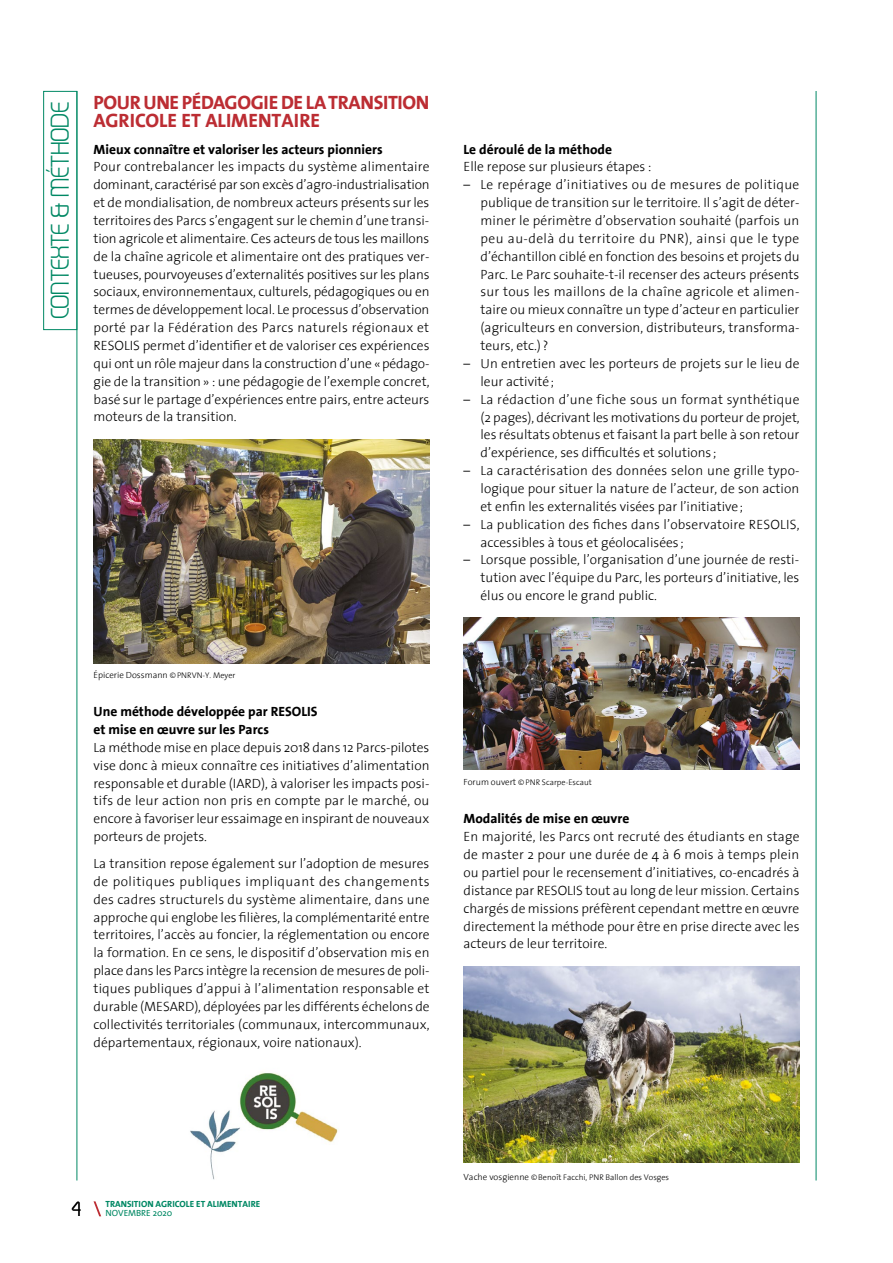
<style>
.page{position:relative;width:893px;height:1263px;background:#fff}
.page>*{position:absolute;margin:0;border:0;box-sizing:border-box;transform-origin:0 0}
.t1{font:300 22.5px "Prosper";color:#008864}
.t2{font:700 19.5px/17.9px "The Sans Correspondence";letter-spacing:-.02em;color:#bc2d33}
.t3{font:300 18px "Prosper";color:#000}
.t4{font:300 13.5px/17.9px "The Sans 3";color:#000;text-align:justify}
.t5{font:700 13.5px/17.9px "The Sans Correspondence";color:#000}
.t6{font:700 9px "The Sans Correspondence";color:#008864}
.t7{font:300 9px "The Sans 3";color:#000}
.t8{font:9px "The Sans 5";color:#008864}
.t9{font:300 8.25px "The Sans 3";color:#000}
.s1{font-size:8.25px}
.s2{font-size:9px}
</style>
<div class="page">
<hr style="left:77px;top:91px;width:1px;height:1089px;background:#008864">
<hr style="left:816px;top:91px;width:1px;height:1089px;background:#008864">
<div style="left:43px;top:91px;width:34px;height:239px;border:1px solid #008864"></div>
<img style="left:94px;top:439px;width:335px;height:224px">
<img style="left:463px;top:618px;width:336px;height:152px">
<img style="left:463px;top:966px;width:336px;height:196px">
<img style="left:190px;top:1073px;width:148px;height:107px">
<svg style="left:94px;top:1201px;width:7px;height:15px"></svg>
<h1 class="t1" style="left:46px;top:318px;width:218px;rotate:-90deg">CONTEXTE &amp; MÉTHODE</h1>
<h2 class="t2" style="left:94px;top:94px;width:337px">POUR UNE PÉDAGOGIE DE LA TRANSITION<br>AGRICOLE ET ALIMENTAIRE</h2>
<p class="t5" style="left:94px;top:141px;width:291px">Mieux connaître et valoriser les acteurs pionniers</p>
<p class="t4" style="left:94px;top:157px;width:338px">Pour contrebalancer les impacts du système alimentaire dominant, caractérisé par son excès d’agro-industrialisation et de mondialisation, de nombreux acteurs présents sur les territoires des Parcs s’engagent sur le chemin d’une transi&shy;tion agricole et alimentaire. Ces acteurs de tous les maillons de la chaîne agricole et alimentaire ont des pratiques ver&shy;tueuses, pourvoyeuses d’externalités positives sur les plans sociaux, environnementaux, culturels, pédagogiques ou en termes de développement local. Le processus d’observation porté par la Fédération des Parcs naturels régionaux et RESOLIS permet d’identifier et de valoriser ces expériences qui ont un rôle majeur dans la construction d’une «pédago&shy;gie de la transition» : une pédagogie de l’exemple concret, basé sur le partage d’expériences entre pairs, entre acteurs moteurs de la transition.</p>
<p class="t7" style="left:94px;top:667px;width:143px">Épicerie Dossmann <span class="s1">©PNRVN-Y. Meyer</span></p>
<p class="t5" style="left:94px;top:703px;width:226px">Une méthode développée par RESOLIS et mise en œuvre sur les Parcs</p>
<p class="t4" style="left:94px;top:738px;width:337px">La méthode mise en place depuis 2018 dans 12 Parcs-pilotes vise donc à mieux connaître ces initiatives d’alimentation responsable et durable (IARD), à valoriser les impacts posi&shy;tifs de leur action non pris en compte par le marché, ou encore à favoriser leur essaimage en inspirant de nouveaux porteurs de projets.</p>
<p class="t4" style="left:94px;top:854px;width:338px">La transition repose également sur l’adoption de mesures de politiques publiques impliquant des changements des cadres structurels du système alimentaire, dans une approche qui englobe les filières, la complémentarité entre territoires, l’accès au foncier, la réglementation ou encore la formation. En ce sens, le dispositif d’observation mis en place dans les Parcs intègre la recension de mesures de poli&shy;tiques publiques d’appui à l’alimentation responsable et durable (MESARD), déployées par les différents échelons de collectivités territoriales (communaux, intercommunaux, départementaux, régionaux, voire nationaux).</p>
<p class="t5" style="left:463px;top:141px;width:150px">Le déroulé de la méthode</p>
<p class="t4" style="left:463px;top:157px;width:190px">Elle repose sur plusieurs étapes :</p>
<p class="t4" style="left:480px;top:175px;width:321px;text-indent:-17px">– Le repérage d’initiatives ou de mesures de politique publique de transition sur le territoire. Il s’agit de déter&shy;miner le périmètre d’observation souhaité (parfois un peu au-delà du territoire du PNR), ainsi que le type d’échantillon ciblé en fonction des besoins et projets du Parc. Le Parc souhaite-t-il recenser des acteurs présents sur tous les maillons de la chaîne agricole et alimen&shy;taire ou mieux connaître un type d’acteur en particulier (agriculteurs en conversion, distributeurs, transforma&shy;teurs, etc.) ?</p>
<p class="t4" style="left:480px;top:354px;width:321px;text-indent:-17px">– Un entretien avec les porteurs de projets sur le lieu de leur activité;</p>
<p class="t4" style="left:480px;top:390px;width:321px;text-indent:-17px">– La rédaction d’une fiche sous un format synthétique (2 pages), décrivant les motivations du porteur de projet, les résultats obtenus et faisant la part belle à son retour d’expérience, ses difficultés et solutions ;</p>
<p class="t4" style="left:480px;top:461px;width:321px;text-indent:-17px">– La caractérisation des données selon une grille typo&shy;logique pour situer la nature de l’acteur, de son action et enfin les externalités visées par l’initiative;</p>
<p class="t4" style="left:480px;top:515px;width:320px;text-indent:-17px">– La publication des fiches dans l’observatoire RESOLIS, accessibles à tous et géolocalisées ;</p>
<p class="t4" style="left:480px;top:550px;width:320px;text-indent:-17px">– Lorsque possible, l’organisation d’une journée de resti&shy;tution avec l’équipe du Parc, les porteurs d’initiative, les élus ou encore le grand public.</p>
<p class="t9" style="left:463px;top:775px;width:130px"><span class="s2">Forum ouvert</span> ©PNR Scarpe-Escaut</p>
<p class="t5" style="left:463px;top:810px;width:167px">Modalités de mise en œuvre</p>
<p class="t4" style="left:463px;top:827px;width:337px">En majorité, les Parcs ont recruté des étudiants en stage de master 2 pour une durée de 4 à 6 mois à temps plein ou partiel pour le recensement d’initiatives, co-encadrés à distance par RESOLIS tout au long de leur mission. Certains chargés de missions préfèrent cependant mettre en œuvre directement la méthode pour être en prise directe avec les acteurs de leur territoire.</p>
<h3 class="t3" style="left:71px;top:1198px;width:12px">4</h3>
<p class="t6" style="left:105px;top:1199px;width:156px">TRANSITION AGRICOLE ET ALIMENTAIRE</p>
<p class="t8" style="left:105px;top:1206px;width:69px">NOVEMBRE 2020</p>
<p class="t9" style="left:463px;top:1171px;width:207px"><span class="s2">Vache vosgienne</span> ©Benoît Facchi, PNR Ballon des Vosges</p>
</div>
